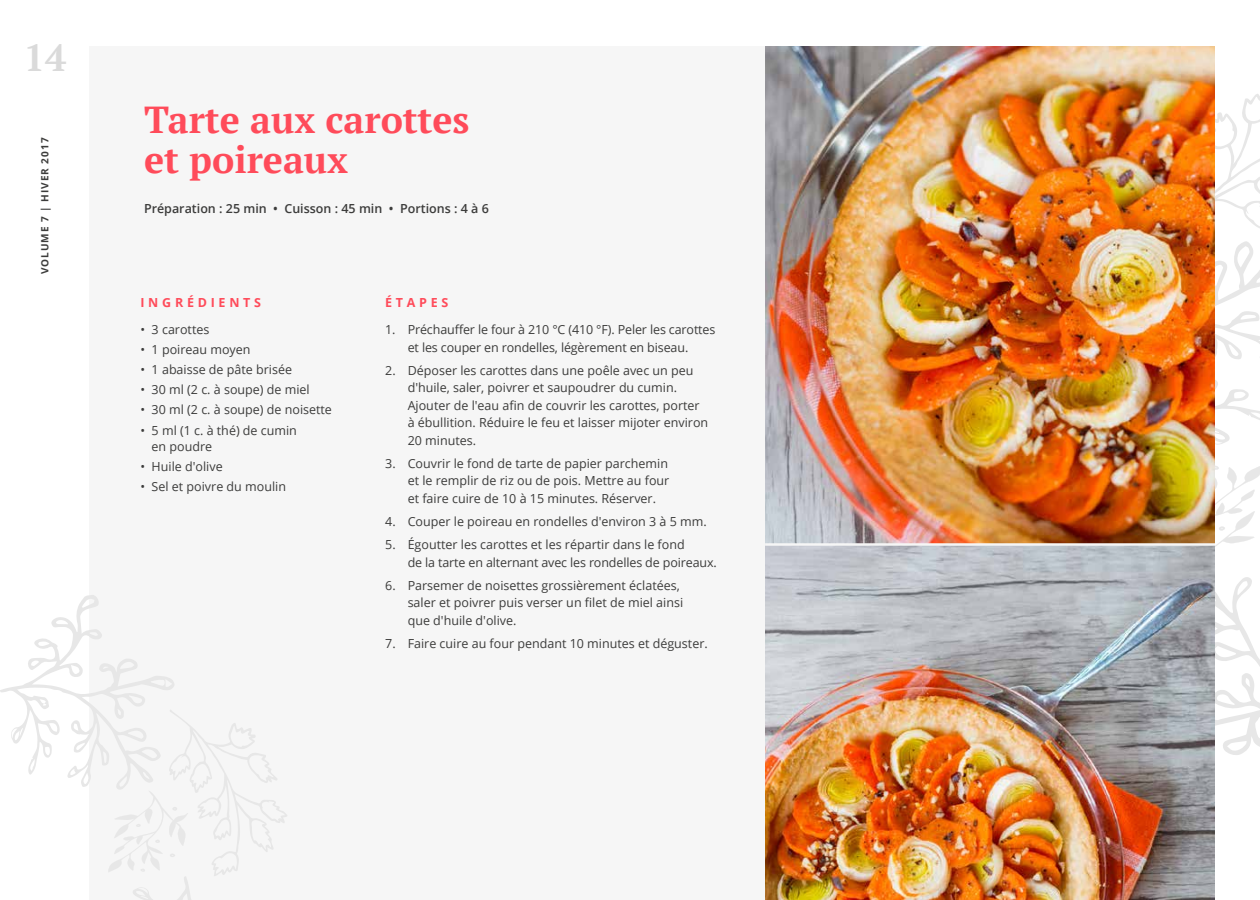
<style>
.page{position:relative;width:1260px;height:900px;background:#fff}
.page>*{position:absolute;margin:0;border:0;box-sizing:border-box;transform-origin:0 0}
.t1{font:700 37.5px/40px "PT Serif";color:#ff4b5a}
.t2{font:700 37.5px "PT Serif";color:#dadada}
.t3{font:12.5px/17.5px "Open Sans";color:#3c3c3b}
.t4{font:600 12.5px "Open Sans";color:#3c3c3b}
.t5{font:700 12.5px "Open Sans";letter-spacing:.3em;color:#ff4b5a}
.t6{font:700 10px "Open Sans";letter-spacing:.1em;color:#3c3c3b}
</style>
<div class="page">
<div style="left:89px;top:46px;width:1126px;height:854px;background:#f6f6f6"></div>
<svg style="left:0;top:595px;width:287px;height:305px"></svg>
<svg style="left:1215px;top:466px;width:45px;height:289px"></svg>
<svg style="left:1215px;top:94px;width:45px;height:128px"></svg>
<svg style="left:1215px;top:222px;width:45px;height:223px"></svg>
<img style="left:765px;top:47px;width:450px;height:496px">
<img style="left:765px;top:546px;width:450px;height:354px">
<h1 class="t2" style="left:24px;top:32px;width:44px">14</h1>
<p class="t6" style="left:38px;top:274px;width:138px;rotate:-90deg">VOLUME 7 | HIVER 2017</p>
<h1 class="t1" style="left:144px;top:100px;width:327px">Tarte aux carottes et poireaux</h1>
<p class="t4" style="left:144px;top:200px;width:346px">Préparation : 25 min • Cuisson : 45 min • Portions : 4 à 6</p>
<p class="t5" style="left:140px;top:294px;width:122px">INGRÉDIENTS</p>
<p class="t5" style="left:385px;top:294px;width:65px">ÉTAPES</p>
<p class="t3" style="left:140px;top:321px;width:70px">• 3 carottes</p>
<p class="t3" style="left:140px;top:341px;width:112px">• 1 poireau moyen</p>
<p class="t3" style="left:140px;top:361px;width:153px">• 1 abaisse de pâte brisée</p>
<p class="t3" style="left:140px;top:381px;width:171px">• 30 ml (2 c. à soupe) de miel</p>
<p class="t3" style="left:140px;top:401px;width:193px">• 30 ml (2 c. à soupe) de noisette</p>
<p class="t3" style="left:152px;top:422px;width:147px;line-height:16.2px;text-indent:-11px">• 5 ml (1 c. à thé) de cumin en poudre</p>
<p class="t3" style="left:140px;top:457px;width:84px">• Huile d'olive</p>
<p class="t3" style="left:140px;top:477px;width:147px">• Sel et poivre du moulin</p>
<p class="t3" style="left:385px;top:321px;width:332px;text-align:center">1. Préchauffer le four à 210 °C (410 °F). Peler les carottes et les couper en rondelles, légèrement en biseau.</p>
<p class="t3" style="left:408px;top:361px;width:302px;text-indent:-22px">2. Déposer les carottes dans une poêle avec un peu d'huile, saler, poivrer et saupoudrer du cumin.<br>Ajouter de l'eau afin de couvrir les carottes, porter à ébullition. Réduire le feu et laisser mijoter environ 20 minutes.</p>
<p class="t3" style="left:408px;top:454px;width:263px;text-align:justify;text-indent:-22px">3. Couvrir le fond de tarte de papier parchemin et le remplir de riz ou de pois. Mettre au four et faire cuire de 10 à 15 minutes. Réserver.</p>
<p class="t3" style="left:385px;top:512px;width:323px">4. Couper le poireau en rondelles d'environ 3 à 5 mm.</p>
<p class="t3" style="left:408px;top:536px;width:311px;text-indent:-22px">5. Égoutter les carottes et les répartir dans le fond<br>de la tarte en alternant avec les rondelles de poireaux.</p>
<p class="t3" style="left:408px;top:576px;width:277px;text-indent:-22px">6. Parsemer de noisettes grossièrement éclatées, saler et poivrer puis verser un filet de miel ainsi que d'huile d'olive.</p>
<p class="t3" style="left:385px;top:634px;width:324px">7. Faire cuire au four pendant 10 minutes et déguster.</p>
</div>
